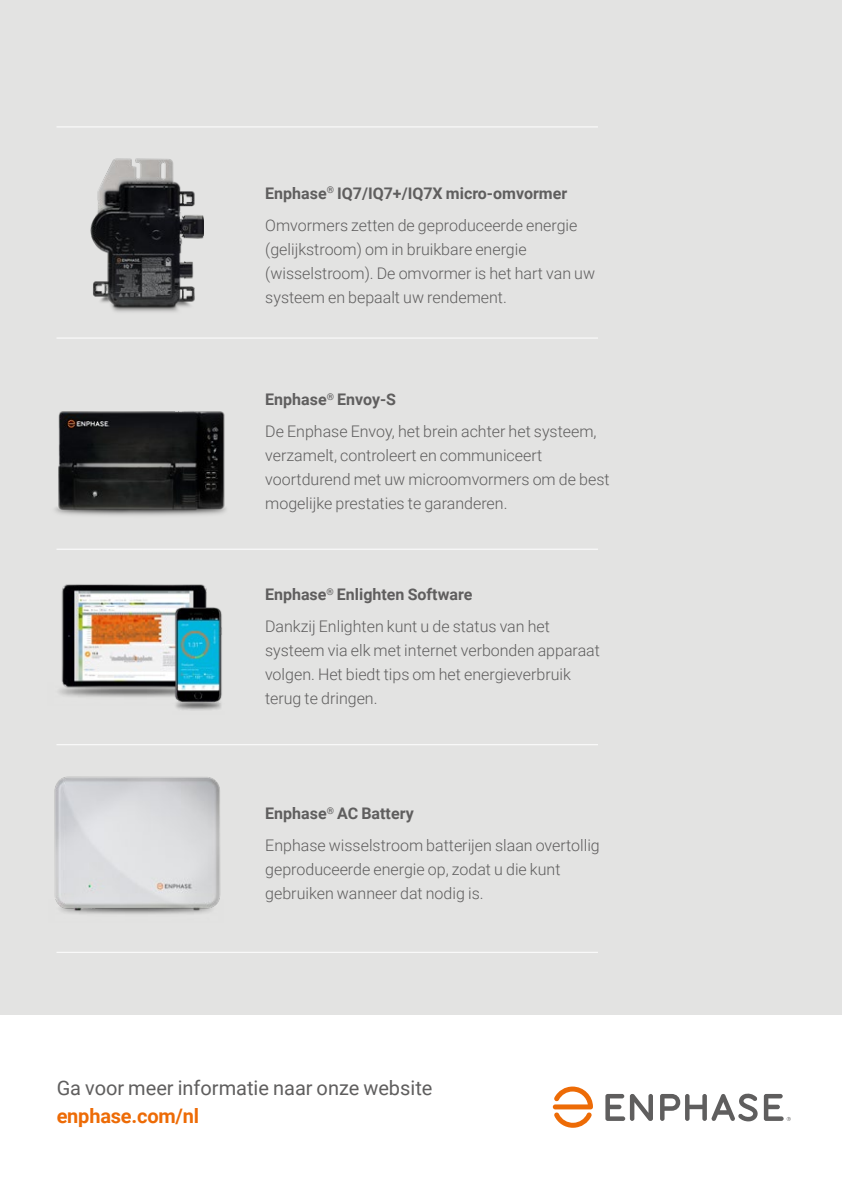
<style>
.page{position:relative;width:842px;height:1191px;background:#fff}
.page>*{position:absolute;margin:0;border:0;box-sizing:border-box;transform-origin:0 0}
.t1{font:20px "Roboto";color:#5f5e5e}
.t2{font:700 20px "Roboto";letter-spacing:-.01em;color:#ed6b06}
.t3{font:300 16px/24px "Roboto";color:#5f5e5e}
.s1{font-weight:700}
</style>
<div class="page">
<div style="left:0;top:0;width:842px;height:1014px;background:#e3e3e2"></div>
<svg style="left:553px;top:1086px;width:40px;height:41px"></svg>
<svg style="left:605px;top:1094px;width:48px;height:27px"></svg>
<svg style="left:660px;top:1093px;width:98px;height:28px"></svg>
<svg style="left:764px;top:1094px;width:27px;height:27px"></svg>
<img style="left:54px;top:776px;width:167px;height:138px">
<img style="left:56px;top:584px;width:151px;height:110px">
<img style="left:174px;top:702px;width:48px;height:8px">
<img style="left:173px;top:606px;width:49px;height:96px">
<img style="left:90px;top:158px;width:114px;height:154px">
<hr style="left:56px;top:951px;width:542px;height:1px;background:#fff">
<hr style="left:56px;top:744px;width:542px;height:1px;background:#fff">
<hr style="left:56px;top:548px;width:542px;height:1px;background:#fff">
<hr style="left:56px;top:337px;width:542px;height:1px;background:#fff">
<img style="left:55px;top:411px;width:171px;height:105px">
<hr style="left:56px;top:126px;width:542px;height:1px;background:#fff">
<p class="t3" style="left:265px;top:176px;width:314px;line-height:32px"><span class="s1">Enphase</span><sup>®</sup> <span class="s1">IQ7/IQ7+/IQ7X micro-omvormer<br></span>Omvormers zetten de geproduceerde energie</p>
<p class="t3" style="left:265px;top:236px;width:331px">(gelijkstroom) om in bruikbare energie (wisselstroom). De omvormer is het hart van uw systeem en bepaalt uw rendement.</p>
<p class="t3" style="left:265px;top:383px;width:333px;line-height:32px"><span class="s1">Enphase</span><sup>®</sup> <span class="s1">Envoy-S<br></span>De Enphase Envoy, het brein achter het systeem,</p>
<p class="t3" style="left:265px;top:443px;width:346px">verzamelt, controleert en communiceert voortdurend met uw microomvormers om de best mogelijke prestaties te garanderen.</p>
<p class="t3" style="left:265px;top:578px;width:286px;line-height:32px"><span class="s1">Enphase</span><sup>®</sup> <span class="s1">Enlighten Software<br></span>Dankzij Enlighten kunt u de status van het</p>
<p class="t3" style="left:265px;top:638px;width:336px">systeem via elk met internet verbonden apparaat volgen. Het biedt tips om het energieverbruik terug te dringen.</p>
<p class="t3" style="left:265px;top:796px;width:336px;line-height:32px"><span class="s1">Enphase</span><sup>®</sup> <span class="s1">AC Battery<br></span>Enphase wisselstroom batterijen slaan overtollig</p>
<p class="t3" style="left:265px;top:856px;width:297px">geproduceerde energie op, zodat u die kunt gebruiken wanneer dat nodig is.</p>
<p class="t1" style="left:57px;top:1074px;width:377px">Ga voor meer informatie naar onze website</p>
<p class="t2" style="left:57px;top:1102px;width:144px">enphase.com/nl</p>
</div>
